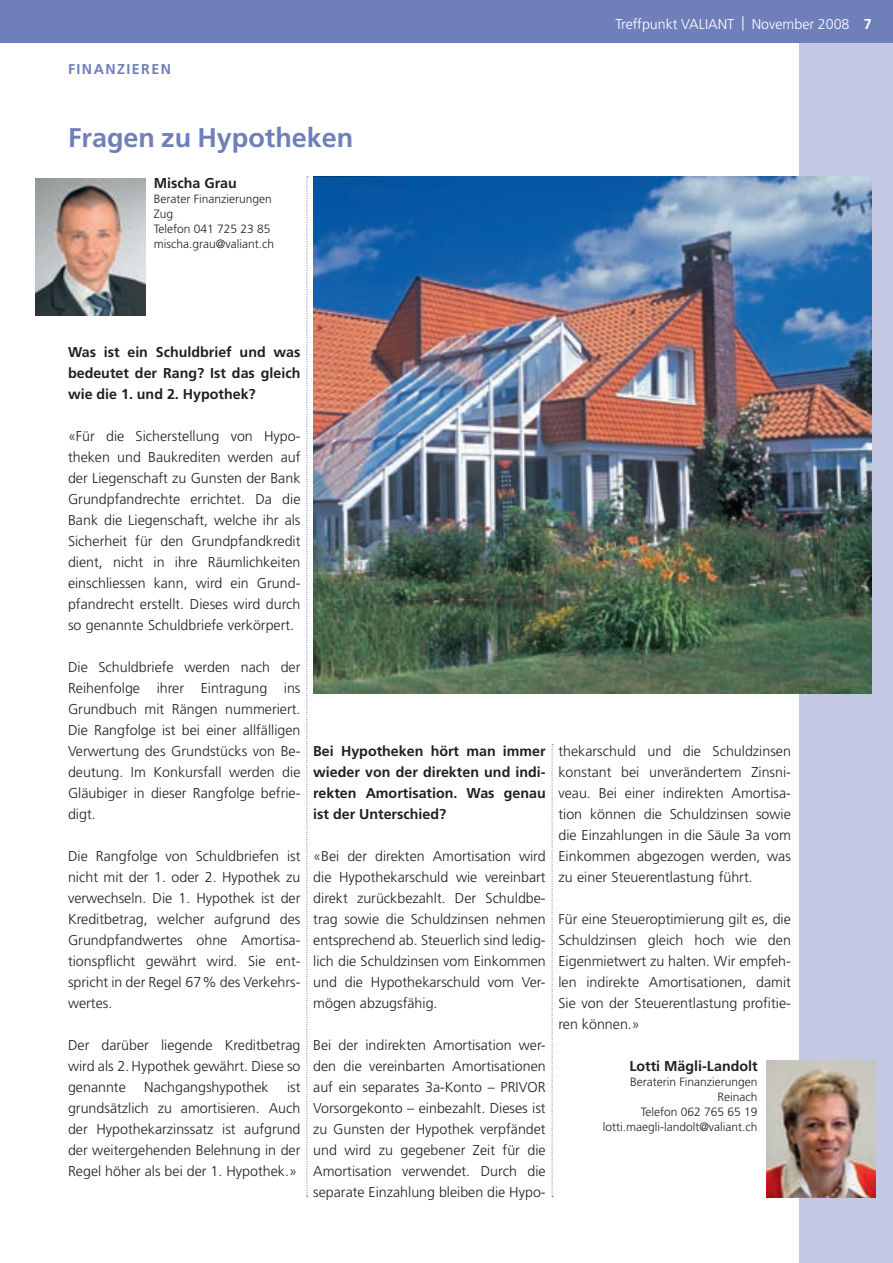
<style>
.page{position:relative;width:893px;height:1263px;background:#fff}
.page>*{position:absolute;margin:0;border:0;box-sizing:border-box;transform-origin:0 0}
.t1{font:700 27px "Frutiger";color:#6f7fba}
.t2{font:300 14.25px/21px "Frutiger";color:#231f20;text-align:justify}
.t3{font:700 14.25px/21px "Frutiger";color:#231f20;text-align:justify}
.t4{font:300 14.25px "Frutiger";color:#fff}
.t5{font:700 14.25px "Frutiger";letter-spacing:.1em;color:#6f7fba}
.t6{font:300 12px/15px "Frutiger";color:#231f20}
.s1{font-weight:700}
</style>
<div class="page">
<div style="left:799px;top:0;width:94px;height:1263px;background:#c4c8e2"></div>
<div style="left:0;top:0;width:893px;height:43px;background:#6f7fba"></div>
<svg style="left:551px;top:744px;width:2px;height:453px"></svg>
<svg style="left:306px;top:176px;width:2px;height:1021px"></svg>
<img style="left:766px;top:1061px;width:110px;height:136px">
<img style="left:313px;top:176px;width:559px;height:517px">
<img style="left:35px;top:178px;width:110px;height:137px">
<p class="t5" style="left:68px;top:60px;width:19px">Finanzi</p>
<p class="t5" style="left:132px;top:60px;width:39px">eren</p>
<h1 class="t1" style="left:68px;top:122px;width:287px">Fragen zu Hypotheken</h1>
<p class="t3" style="left:154px;top:172px;width:85px">Mischa Grau</p>
<p class="t6" style="left:154px;top:191px;width:122px">Berater Finanzierungen<br>Zug<br>Telefon 041 725 23 85 mischa.grau@valiant.ch</p>
<p class="t4" style="left:615px;top:16px;width:258px">Treffpunkt VALIANT | November 2008 <span class="s1">7</span></p>
<p class="t3" style="left:68px;top:342px;width:234px">Was ist ein Schuldbrief und was bedeutet der Rang? Ist das gleich wie die 1. und 2. Hypothek?</p>
<p class="t2" style="left:68px;top:426px;width:234px">«Für die Sicherstellung von Hypo&shy;theken und Baukrediten werden auf der Liegenschaft zu Gunsten der Bank Grundpfandrechte errichtet. Da die Bank die Liegenschaft, welche ihr als Sicherheit für den Grundpfandkredit dient, nicht in ihre Räumlichkeiten einschliessen kann, wird ein Grund&shy;pfandrecht erstellt. Dieses wird durch so genannte Schuldbriefe verkörpert.</p>
<p class="t2" style="left:68px;top:657px;width:234px">Die Schuldbriefe werden nach der Reihenfolge ihrer Eintragung ins Grundbuch mit Rängen nummeriert.<br>Die Rangfolge ist bei einer allfälligen Verwertung des Grundstücks von Be&shy;deutung. Im Konkursfall werden die Gläubiger in dieser Rangfolge befrie&shy;digt.</p>
<p class="t2" style="left:68px;top:846px;width:234px">Die Rangfolge von Schuldbriefen ist nicht mit der 1. oder 2. Hypothek zu verwechseln. Die 1. Hypothek ist der Kreditbetrag, welcher aufgrund des Grundpfandwertes ohne Amortisa&shy;tionspflicht gewährt wird. Sie ent&shy;spricht in der Regel 67% des Verkehrs&shy;wertes.</p>
<p class="t2" style="left:68px;top:1035px;width:234px">Der darüber liegende Kreditbetrag wird als 2. Hypothek gewährt. Diese so genannte</p>
<p class="t2" style="left:144px;top:1077px;width:126px">Nachgangshypothek</p>
<p class="t2" style="left:68px;top:1077px;width:234px;text-indent:219px">ist grundsätzlich zu amortisieren. Auch der Hypothekarzinssatz ist aufgrund der weitergehenden Belehnung in der Regel höher als bei der 1. Hypothek.»</p>
<p class="t3" style="left:313px;top:741px;width:234px">Bei Hypotheken hört man immer wieder von der direkten und indi&shy;rekten Amortisation. Was genau ist der Unterschied?</p>
<p class="t2" style="left:313px;top:846px;width:234px">«Bei der direkten Amortisation wird die Hypothekarschuld wie vereinbart direkt zurückbezahlt. Der Schuldbe&shy;trag sowie die Schuldzinsen nehmen entsprechend ab. Steuerlich sind ledig&shy;lich die Schuldzinsen vom Einkommen und die Hypothekarschuld vom Ver&shy;mögen abzugsfähig.</p>
<p class="t2" style="left:313px;top:1035px;width:234px">Bei der indirekten Amortisation wer&shy;den die vereinbarten Amortisationen auf ein separates 3a-Konto – PRIVOR Vorsorgekonto – einbezahlt. Dieses ist zu Gunsten der Hypothek verpfändet und wird zu gegebener Zeit für die Amortisation verwendet. Durch die separate Einzahlung bleiben die Hypo-</p>
<p class="t2" style="left:558px;top:741px;width:234px">thekarschuld und die Schuldzinsen konstant bei unverändertem Zinsni&shy;veau. Bei einer indirekten Amortisa&shy;tion können die Schuldzinsen sowie die Einzahlungen in die Säule 3a vom Einkommen abgezogen werden, was zu einer Steuerentlastung führt.</p>
<p class="t2" style="left:558px;top:909px;width:234px">Für eine Steueroptimierung gilt es, die Schuldzinsen gleich hoch wie den Eigenmietwert zu halten. Wir empfeh&shy;len indirekte Amortisationen, damit Sie von der Steuerentlastung profitie&shy;ren können.»</p>
<p class="t3" style="left:629px;top:1056px;width:130px">Lotti Mägli-Landolt</p>
<p class="t6" style="left:603px;top:1075px;width:156px;text-align:right">Beraterin Finanzierungen<br>Reinach<br>Telefon 062 765 65 19 lotti.maegli-landolt@valiant.ch</p>
</div>
